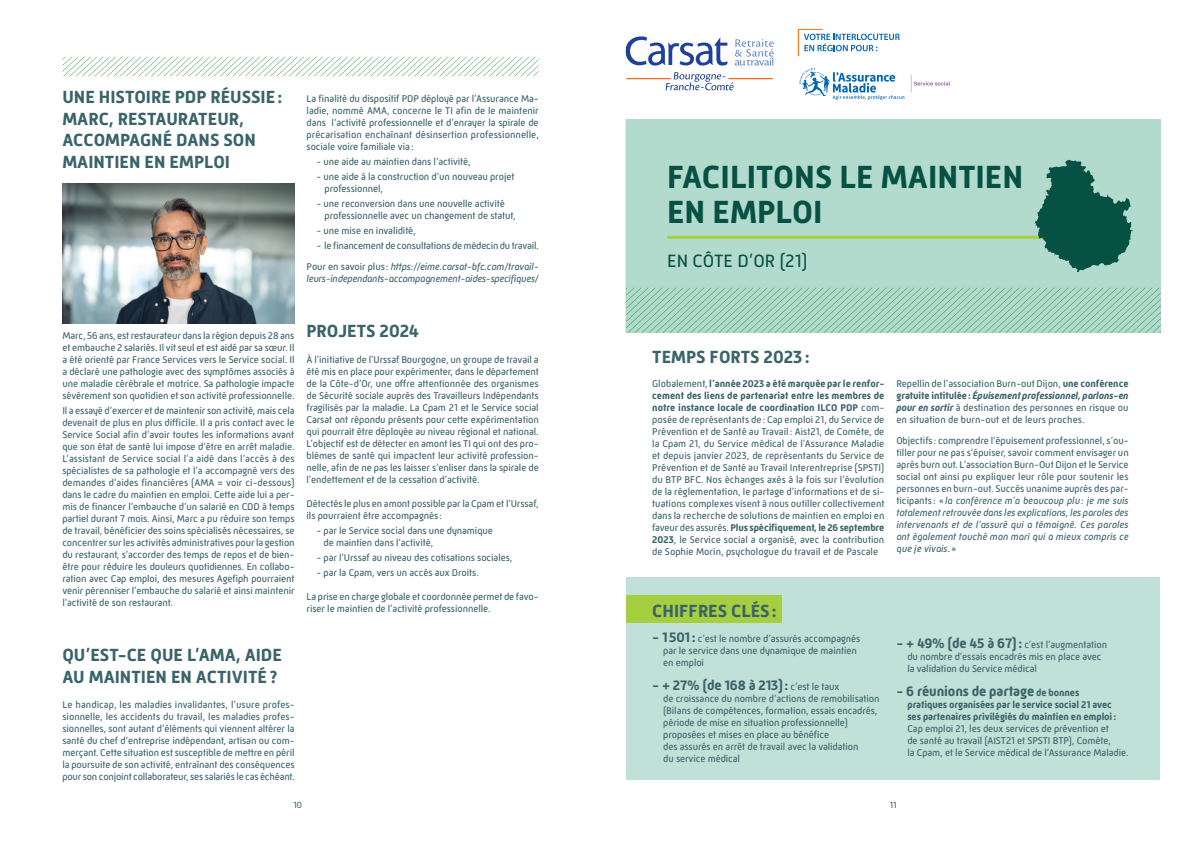
<style>
.page{position:relative;width:1191px;height:842px;background:#fff}
.page>*{position:absolute;margin:0;border:0;box-sizing:border-box;transform-origin:0 0}
.t1{font:700 32.8px "Mic 32 New";color:#075144}
.t2{font:18.2px "Mic 32 New";color:#075144}
.t3{font:700 18px/21.6px "Mic 32 New";color:#3a636a}
.t4{font:700 14px "Mic 32 New";letter-spacing:-.01em;color:#3a636a}
.t5{font:10px/12px "Mic 32 New";letter-spacing:-.01em;color:#3a636a;text-align:justify}
.t6{font:italic 10px/12px "Mic 32 New";letter-spacing:-.02em;color:#3a636a}
.t7{font:700 10px/12px "Mic 32 New";letter-spacing:-.01em;color:#3a636a}
.t8{font:9px "Mic 32 New";color:#3a636a}
.s1{font-style:normal}
.s2{font-weight:700}
.s3{font-weight:700;font-style:italic}
.s4{font-style:italic}
.s5{font-weight:700;font-size:14px}
.s6{font-weight:400;font-size:10px}
.s7{font-size:10px}
</style>
<div class="page">
<svg style="left:62px;top:57px;width:477px;height:20px"></svg>
<svg style="left:625px;top:28px;width:536px;height:752px"></svg>
<hr style="left:667px;top:236px;width:410px;height:3px;background:#a5ce41">
<svg style="left:1034px;top:160px;width:98px;height:112px;background:#458376"></svg>
<div style="left:626px;top:596px;width:156px;height:27px;background:#a5ce41"></div>
<img style="left:62px;top:183px;width:232px;height:141px">
<p class="t3" style="left:62px;top:86px;width:222px">UNE HISTOIRE PDP RÉUSSIE:<br>MARC, RESTAURATEUR,</p>
<p class="t3" style="left:62px;top:129px;width:195px">ACCOMPAGNÉ DANS SON<br>MAINTIEN EN EMPLOI</p>
<p class="t5" style="left:306px;top:92px;width:234px">La finalité du dispositif PDP déployé par l’Assurance Ma&shy;ladie, nommé AMA, concerne le TI afin de le maintenir dans l’activité professionnelle et d’enrayer la spirale de précarisation enchaînant désinsertion professionnelle, sociale voire familiale via:</p>
<p class="t5" style="left:316px;top:155px;width:156px">- une aide au maintien dans l’activité,</p>
<p class="t5" style="left:324px;top:170px;width:191px;text-indent:-8px">- une aide à la construction d’un nouveau projet professionnel,</p>
<p class="t5" style="left:324px;top:197px;width:192px;text-indent:-8px">- une reconversion dans une nouvelle activité professionnelle avec un changement de statut,</p>
<p class="t5" style="left:316px;top:224px;width:101px">- une mise en invalidité,</p>
<p class="t5" style="left:316px;top:239px;width:224px">- le financement de consultations de médecin du travail.</p>
<p class="t6" style="left:306px;top:260px;width:234px"><span class="s1">Pour en savoir plus:</span> https://eime.carsat-bfc.com/travail&shy;leurs-independants-accompagnement-aides-specifiques/</p>
<p class="t5" style="left:62px;top:329px;width:234px">Marc, 56 ans, est restaurateur dans la région depuis 28 ans et embauche 2 salariés. Il vit seul et est aidé par sa sœur. Il a été orienté par France Services vers le Service social. Il a déclaré une pathologie avec des symptômes associés à une maladie cérébrale et motrice. Sa pathologie impacte sévèrement son quotidien et son activité professionnelle.</p>
<p class="t5" style="left:62px;top:404px;width:234px">Il a essayé d’exercer et de maintenir son activité, mais cela devenait de plus en plus difficile. Il a pris contact avec le Service Social afin d’avoir toutes les informations avant que son état de santé lui impose d’être en arrêt maladie.<br>L’assistant de Service social l’a aidé dans l’accès à des spécialistes de sa pathologie et l’a accompagné vers des demandes d’aides financières (AMA = voir ci-dessous) dans le cadre du maintien en emploi. Cette aide lui a per&shy;mis de financer l’embauche d’un salarié en CDD à temps partiel durant 7 mois. Ainsi, Marc a pu réduire son temps de travail, bénéficier des soins spécialisés nécessaires, se concentrer sur les activités administratives pour la gestion du restaurant, s’accorder des temps de repos et de bien&shy;être pour réduire les douleurs quotidiennes. En collabo&shy;ration avec Cap emploi, des mesures Agefiph pourraient venir pérenniser l’embauche du salarié et ainsi maintenir l’activité de son restaurant.</p>
<p class="t3" style="left:306px;top:320px;width:114px">PROJETS 2024</p>
<p class="t5" style="left:306px;top:353px;width:234px">À l’initiative de l’Urssaf Bourgogne, un groupe de travail a été mis en place pour expérimenter, dans le département de la Côte-d’Or, une offre attentionnée des organismes de Sécurité sociale auprès des Travailleurs Indépendants fragilisés par la maladie. La Cpam 21 et le Service social Carsat ont répondu présents pour cette expérimentation qui pourrait être déployée au niveau régional et national.<br>L’objectif est de détecter en amont les TI qui ont des pro&shy;blèmes de santé qui impactent leur activité profession&shy;nelle, afin de ne pas les laisser s’enliser dans la spirale de l’endettement et de la cessation d’activité.</p>
<p class="t5" style="left:306px;top:497px;width:234px">Détectés le plus en amont possible par la Cpam et l’Urssaf, ils pourraient être accompagnés:</p>
<p class="t5" style="left:316px;top:524px;width:178px">- par le Service social dans une dynamique</p>
<p class="t5" style="left:323px;top:536px;width:111px">de maintien dans l’activité,</p>
<p class="t5" style="left:316px;top:551px;width:197px">- par l’Urssaf au niveau des cotisations sociales,</p>
<p class="t5" style="left:316px;top:566px;width:164px">- par la Cpam, vers un accès aux Droits.</p>
<p class="t5" style="left:306px;top:590px;width:234px">La prise en charge globale et coordonnée permet de favo&shy;riser le maintien de l’activité professionnelle.</p>
<p class="t3" style="left:62px;top:644px;width:221px">QU’EST-CE QUE L’AMA, AIDE<br>AU MAINTIEN EN ACTIVITÉ?</p>
<p class="t5" style="left:62px;top:698px;width:234px">Le handicap, les maladies invalidantes, l’usure profes&shy;sionnelle, les accidents du travail, les maladies profes&shy;sionnelles, sont autant d’éléments qui viennent altérer la santé du chef d’entreprise indépendant, artisan ou com&shy;merçant. Cette situation est susceptible de mettre en péril la poursuite de son activité, entraînant des conséquences pour son conjoint collaborateur, ses salariés le cas échéant.</p>
<p class="t1" style="left:667px;top:158px;width:358px">FACILITONS LE MAINTIEN</p>
<p class="t1" style="left:667px;top:193px;width:157px">EN EMPLOI</p>
<p class="t2" style="left:667px;top:250px;width:142px">EN CÔTE D’OR (21)</p>
<p class="t3" style="left:652px;top:346px;width:159px">TEMPS FORTS 2023:</p>
<p class="t5" style="left:652px;top:377px;width:234px">Globalement, <span class="s2">l’année 2023 a été marquée par le renfor&shy;cement des liens de partenariat entre les membres de notre instance locale de coordination ILCO PDP</span> com&shy;posée de représentants de: Cap emploi 21, du Service de Prévention et de Santé au Travail: Aist21, de Comète, de la Cpam 21, du Service médical de l’Assurance Maladie et depuis janvier 2023, de représentants du Service de Prévention et de Santé au Travail Interentreprise (SPSTI) du BTP BFC. Nos échanges axés à la fois sur l’évolution de la réglementation, le partage d’informations et de si&shy;tuations complexes visent à nous outiller collectivement dans la recherche de solutions de maintien en emploi en faveur des assurés. <span class="s2">Plus spécifiquement, le 26 septembre 2023</span>, le Service social a organisé, avec la contribution de Sophie Morin, psychologue du travail et de Pascale</p>
<p class="t5" style="left:896px;top:377px;width:234px">Repellin de l’association Burn-out Dijon, <span class="s2">une conférence gratuite intitulée:</span> <span class="s3">Épuisement professionnel, parlons-en pour en sortir</span> à destination des personnes en risque ou en situation de burn-out et de leurs proches.</p>
<p class="t5" style="left:896px;top:434px;width:234px">Objectifs : comprendre l’épuisement professionnel, s’ou&shy;tiller pour ne pas s’épuiser, savoir comment envisager un après burn out. L’association Burn-Out Dijon et le Service social ont ainsi pu expliquer leur rôle pour soutenir les personnes en burn-out. Succès unanime auprès des par&shy;ticipants : «<span class="s4">la conférence m’a beaucoup plu: je me suis totalement retrouvée dans les explications, les paroles des intervenants et de l’assuré qui a témoigné. Ces paroles ont également touché mon mari qui a mieux compris ce que je vivais</span>.»</p>
<p class="t3" style="left:652px;top:600px;width:126px">CHIFFRES CLÉS:</p>
<p class="t5" style="left:663px;top:632px;width:199px;text-align:left;text-indent:-11px"><span class="s5">- 1501 :</span> c’est le nombre d’assurés accompagnés par le service dans une dynamique de maintien en emploi</p>
<p class="t4" style="left:652px;top:677px;width:189px">- + 27% (de 168 à 213): <span class="s6">c’est le taux</span></p>
<p class="t5" style="left:663px;top:692px;width:218px">de croissance du nombre d’actions de remobilisation</p>
<p class="t5" style="left:663px;top:704px;width:216px">(Bilans de compétences, formation, essais encadrés,</p>
<p class="t5" style="left:663px;top:716px;width:186px">période de mise en situation professionnelle)</p>
<p class="t5" style="left:663px;top:728px;width:168px">proposées et mises en place au bénéfice</p>
<p class="t5" style="left:663px;top:740px;width:197px">des assurés en arrêt de travail avec la validation</p>
<p class="t5" style="left:663px;top:752px;width:78px">du service médical</p>
<p class="t5" style="left:896px;top:638px;width:212px"><span class="s5">- + 49% (de 45 à 67):</span> c’est l’augmentation</p>
<p class="t5" style="left:907px;top:650px;width:196px">du nombre d’essais encadrés mis en place avec</p>
<p class="t5" style="left:907px;top:662px;width:131px">la validation du Service médical</p>
<p class="t4" style="left:896px;top:683px;width:184px">- 6 réunions de partage <span class="s7">de bonnes</span></p>
<p class="t7" style="left:907px;top:698px;width:210px">pratiques organisées par le service social 21 avec ses partenaires privilégiés du maintien en emploi:</p>
<p class="t5" style="left:907px;top:722px;width:203px">Cap emploi 21, les deux services de prévention et</p>
<p class="t5" style="left:907px;top:734px;width:205px">de santé au travail (AIST21 et SPSTI BTP), Comète,</p>
<p class="t5" style="left:907px;top:746px;width:223px">la Cpam, et le Service médical de l’Assurance Maladie.</p>
<p class="t8" style="left:293px;top:800px;width:10px">10</p>
<p class="t8" style="left:889px;top:800px;width:8px">11</p>
</div>
